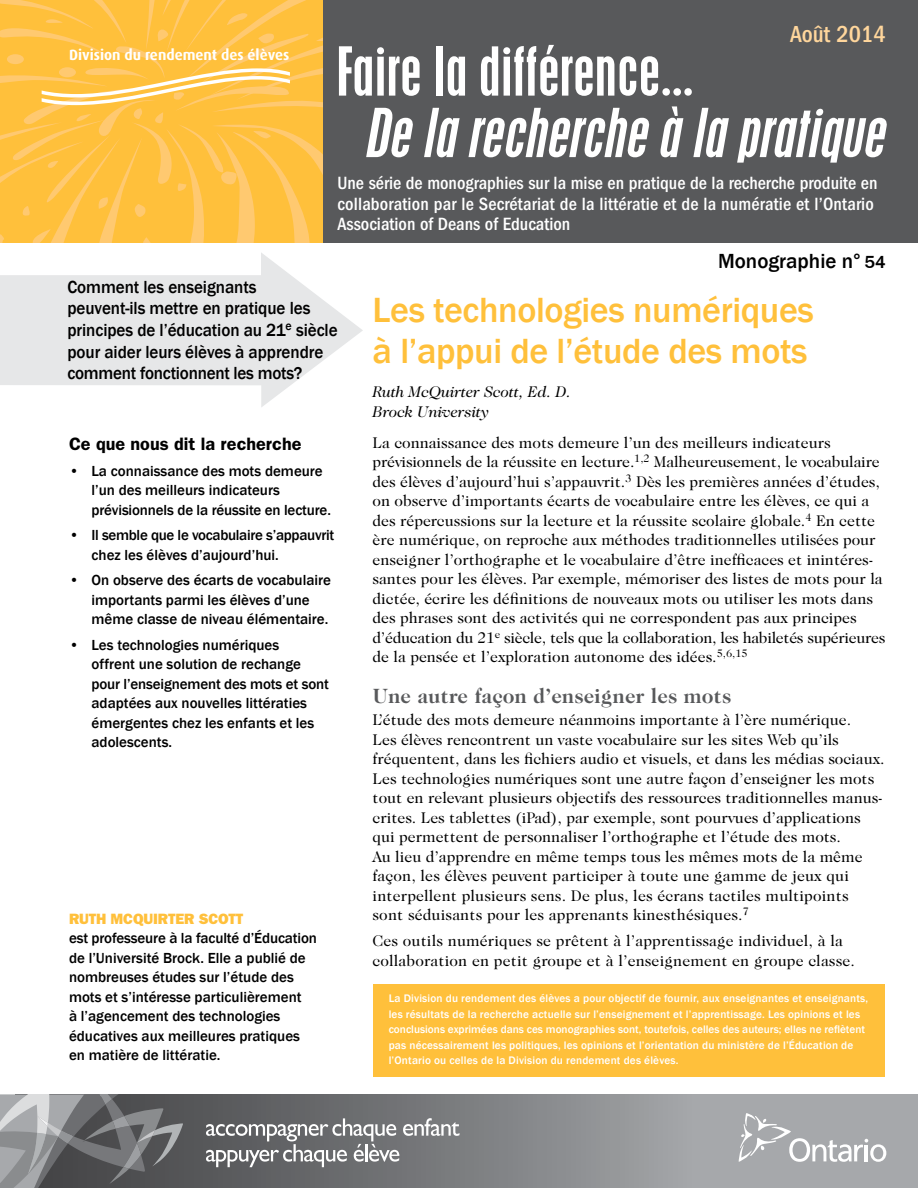
<style>
.page{position:relative;width:918px;height:1188px;background:#fff}
.page>*{position:absolute;margin:0;border:0;box-sizing:border-box;transform-origin:0 0}
.t1{font:italic condensed 60px "Placard";color:#fff}
.t2{font:condensed 60px "Placard";letter-spacing:.01em;color:#fff}
.t3{font:500 36px/40.5px "Franklin Gothic";letter-spacing:-.01em;color:#ffc03b}
.Month_and_Year{font:500 condensed 24px "Franklin Gothic";color:#ffd69c}
.t4{font:700 21px "Caslon 224 IT Cby BT";color:#58595b}
.t5{font:500 21px "Franklin Gothic";color:#000}
.Masthead_Sentence{font:500 condensed 18.3px/20.2px "Franklin Gothic";color:#fff}
.Initial_Question{font:500 18px/21.8px "Franklin Gothic";letter-spacing:-.005em;color:#000;scale:.95 1}
.Sidebar_Heading{font:600 18px "Franklin Gothic";color:#000}
.Research_Monograph_N{font:500 18px "Franklin Gothic";color:#000}
.Body_Copy{font:15.75px/19.5px "Caslon 224 IT Cby BT";color:#000}
.Body_Copy_after_subh{font:15.75px/19.5px "Caslon 224 IT Cby BT";color:#000}
.Written_by{font:italic 15.75px/19.5px "Caslon 224 IT Cby BT";color:#000}
.Bio_page_1{font:500 15px/19.5px "Franklin Gothic";color:#000}
.Bio_page_1-2{font:500 15px/19.5px "Franklin Gothic";letter-spacing:-.02em;color:#000}
.t6{font:700 14.85px "Dax";color:#010101}
.t7{font:700 14.85px "Dax";color:#fff}
.Student_Achievement{font:500 11.25px/15.5px "Franklin Gothic";letter-spacing:.015em;color:#fff}
.s1{font-weight:800;color:#ffc03b}
</style>
<div class="page">
<div style="left:322px;top:0;width:596px;height:243px;background:#58595b"></div>
<svg style="left:0;top:253px;width:363px;height:154px;fill:#e6e7e8"></svg>
<div style="left:373px;top:985px;width:512px;height:92px;background:#ffc03b"></div>
<svg style="left:0;top:0;width:323px;height:243px;background:#ffc247"></svg>
<svg style="left:184px;top:1094px;width:734px;height:94px;background:#8a8c8e"></svg>
<svg style="left:0;top:1094px;width:184px;height:94px;background:#78797b"></svg>
<svg style="left:739px;top:1113px;width:147px;height:49px;background:#b4b6b8"></svg>
<svg style="left:206px;top:1118px;width:253px;height:49px;background:#87888a"></svg>
<p class="t7" style="left:69px;top:46px;width:222px">Division du rendement des élèves</p>
<p class="Month_and_Year" style="left:790px;top:20px;width:97px">Août 2014</p>
<h1 class="t2" style="left:338px;top:35px;width:357px">Faire la différence…</h1>
<h2 class="t1" style="left:364px;top:96px;width:533px">Delarechercheàlapratique</h2>
<p class="Masthead_Sentence" style="left:338px;top:173px;width:542px">Une série de monographies sur la mise en pratique de la recherche produite en collaboration par le Secrétariat de la littératie et de la numératie et l’Ontario<br>Association of Deans of Education</p>
<p class="Initial_Question" style="left:67px;top:276px;width:286px">Comment les enseignants peuvent-ils mettre en pratique les principes de l’éducation au 21<sup>e</sup> siècle pour aider leurs élèves à apprendre comment fonctionnent les mots?</p>
<p class="t6" style="left:69px;top:321px;width:222px">Division du rendement des élèves</p>
<p class="Sidebar_Heading" style="left:69px;top:433px;width:234px">Ce que nous dit la recherche</p>
<p class="Bio_page_1" style="left:92px;top:461px;width:241px;text-indent:-22px">• La connaissance des mots demeure l’un des meilleurs indicateurs prévisionnels de la réussite en lecture.</p>
<p class="Bio_page_1-2" style="left:92px;top:525px;width:244px;text-indent:-22px">• Il semble que le vocabulaire s’appauvrit chez les élèves d’aujourd’hui.</p>
<p class="Bio_page_1" style="left:92px;top:570px;width:241px;text-indent:-22px">• On observe des écarts de vocabulaire importants parmi les élèves d’une même classe de niveau élémentaire.</p>
<p class="Bio_page_1" style="left:92px;top:635px;width:239px;text-indent:-22px">• Les technologies numériques<br>offrent une solution de rechange pour l’enseignement des mots et sont adaptées aux nouvelles littératies émergentes chez les enfants et les adolescents.</p>
<p class="Bio_page_1" style="left:69px;top:909px;width:249px"><span class="s1">RUTH MCQUIRTER SCOTT<br></span>est professeure à la faculté d’Éducation de l’Université Brock. Elle a publié de nombreuses études sur l’étude des mots et s’intéresse particulièrement<br>à l’agencement des technologies éducatives aux meilleures pratiques en matière de littératie.</p>
<p class="t5" style="left:718px;top:249px;width:147px">Monographie n°</p>
<p class="Research_Monograph_N" style="left:864px;top:251px;width:23px">54</p>
<h1 class="t3" style="left:373px;top:291px;width:443px">Les technologies numériques à l’appui de l’étude des mots</h1>
<p class="Written_by" style="left:373px;top:382px;width:200px">Ruth McQuirter Scott, Ed. D.<br>Brock University</p>
<p class="Body_Copy" style="left:373px;top:432px;width:514px">La connaissance des mots demeure l’un des meilleurs indicateurs prévisionnels de la réussite en lecture.<sup>1,2</sup> Malheureusement, le vocabulaire des élèves d’aujourd’hui s’appauvrit.<sup>3</sup> Dès les premières années d’études, on observe d’importants écarts de vocabulaire entre les élèves, ce qui a des répercussions sur la lecture et la réussite scolaire globale.<sup>4</sup> En cette ère numérique, on reproche aux méthodes traditionnelles utilisées pour enseigner l’orthographe et le vocabulaire d’être inefficaces et inintéres&shy;santes pour les élèves. Par exemple, mémoriser des listes de mots pour la dictée, écrire les définitions de nouveaux mots ou utiliser les mots dans des phrases sont des activités qui ne correspondent pas aux principes d’éducation du 21<sup>e</sup> siècle, tels que la collaboration, les habiletés supérieures de la pensée et l’exploration autonome des idées.<sup>5,6,15</sup></p>
<h2 class="t4" style="left:373px;top:683px;width:360px">Une autre façon d’enseigner les mots</h2>
<p class="Body_Copy_after_subh" style="left:373px;top:710px;width:514px">L’étude des mots demeure néanmoins importante à l’ère numérique.<br>Les élèves rencontrent un vaste vocabulaire sur les sites Web qu’ils fréquentent, dans les fichiers audio et visuels, et dans les médias sociaux.<br>Les technologies numériques sont une autre façon d’enseigner les mots tout en relevant plusieurs objectifs des ressources traditionnelles manus&shy;crites. Les tablettes (iPad), par exemple, sont pourvues d’applications qui permettent de personnaliser l’orthographe et l’étude des mots.<br>Au lieu d’apprendre en même temps tous les mêmes mots de la même façon, les élèves peuvent participer à toute une gamme de jeux qui interpellent plusieurs sens. De plus, les écrans tactiles multipoints<br>sont séduisants pour les apprenants kinesthésiques.<sup>7</sup></p>
<p class="Body_Copy" style="left:373px;top:931px;width:484px">Ces outils numériques se prêtent à l’apprentissage individuel, à la collaboration en petit groupe et à l’enseignement en groupe classe.</p>
<p class="Student_Achievement" style="left:389px;top:991px;width:481px">La Division du rendement des élèves a pour objectif de fournir, aux enseignantes et enseignants, les résultats de la recherche actuelle sur l’enseignement et l’apprentissage. Les opinions et les conclusions exprimées dans ces monographies sont, toutefois, celles des auteurs; elles ne reflètent pas nécessairement les politiques, les opinions et l’orientation du ministère de l’Éducation de l’Ontario ou celles de la Division du rendement des élèves.</p>
</div>
